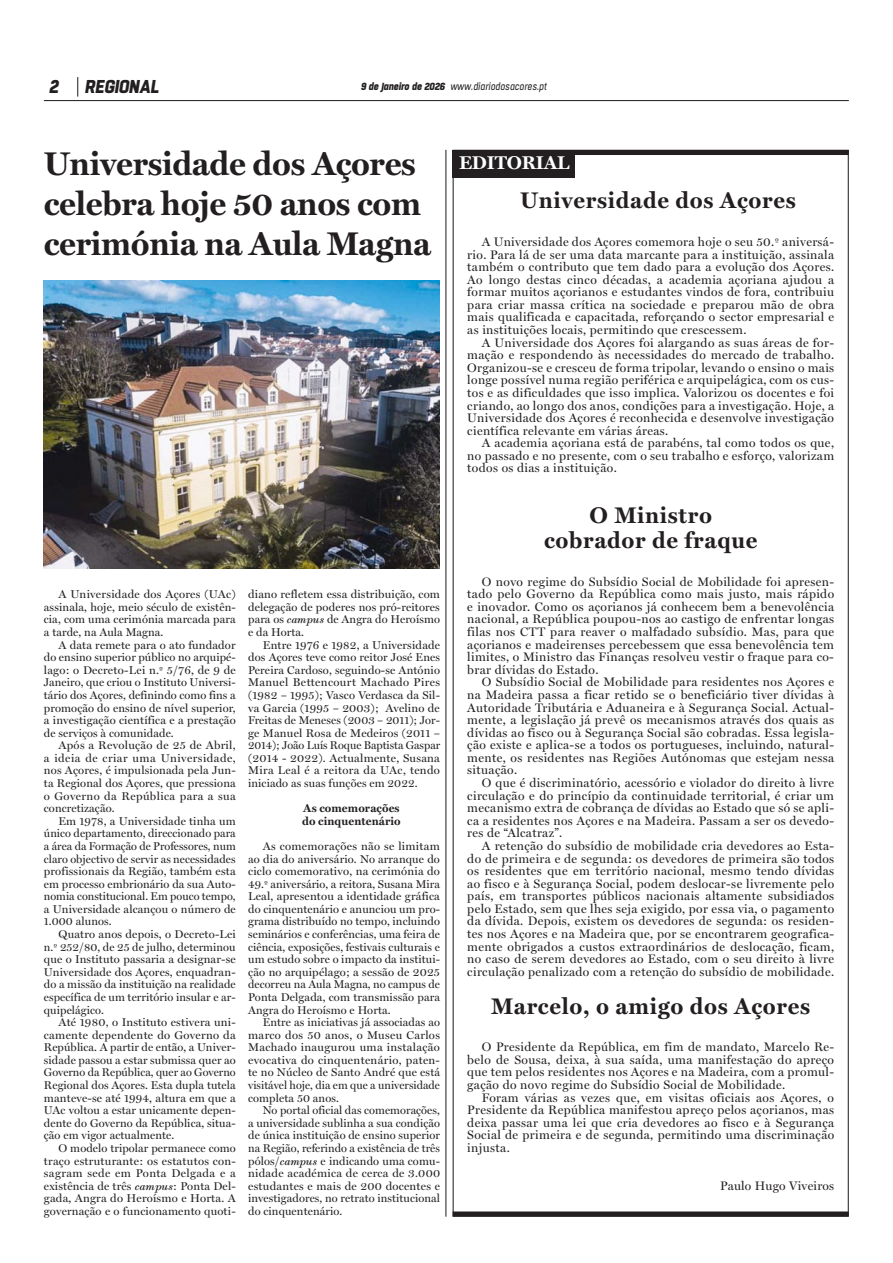
<style>
.page{position:relative;width:893px;height:1263px;background:#fff}
.page>*{position:absolute;margin:0;border:0;box-sizing:border-box;transform-origin:0 0}
.t1{font:700 33px/40.2px "Miller Text";letter-spacing:-.01em;color:#231f20}
.t2{font:700 22.65px/25.2px "Miller Text";letter-spacing:.03em;color:#231f20;text-align:center}
.t3{font:italic 800 18.6px "Boxed";letter-spacing:-.005em;color:#231f20;scale:.95 1}
.t4{font:700 18.6px "Miller Text";letter-spacing:-.01em;color:#fff}
.t5{font:12.45px/12.6px "Miller Display Roman";letter-spacing:.03em;color:#231f20;text-align:justify}
.t6{font:11.4px/12.6px "Miller Display Roman";letter-spacing:.01em;color:#231f20;text-align:justify}
.t7{font:700 11.4px/12.6px "Miller Text";letter-spacing:.01em;color:#231f20}
.t8{font:italic 10.35px "Boxed";letter-spacing:-.005em;color:#231f20;scale:.95 1}
.s1{font-weight:800}
.s2{font-family:"Miller text Italic"}
</style>
<div class="page">
<svg style="left:77px;top:77px;width:1px;height:20px"></svg>
<hr style="left:44px;top:100px;width:805px;height:1px;background:#231f20">
<hr style="left:445px;top:150px;width:1px;height:1067px;background:#231f20">
<div style="left:453px;top:150px;width:122px;height:28px;background:#231f20"></div>
<div style="left:453px;top:150px;width:396px;height:5px;background:#231f20"></div>
<div style="left:453px;top:1212px;width:396px;height:5px;background:#231f20"></div>
<img style="left:43px;top:280px;width:397px;height:289px">
<h3 class="t3" style="left:49px;top:76px;width:11px">2</h3>
<h3 class="t3" style="left:84px;top:76px;width:80px">REGIONAL</h3>
<p class="t8" style="left:361px;top:80px;width:197px"><span class="s1">9 de Janeiro de 2026</span> www.diariodosacores.pt</p>
<h1 class="t1" style="left:44px;top:146px;width:389px">Universidade dos Açores celebra hoje 50 anos com cerimónia na Aula Magna</h1>
<p class="t6" style="left:44px;top:589px;width:193px;text-indent:15px">A Universidade dos Açores (UAc) assinala, hoje, meio século de existên&shy;cia, com uma cerimónia marcada para a tarde, na Aula Magna.</p>
<p class="t6" style="left:44px;top:639px;width:193px;text-indent:15px">A data remete para o ato fundador do ensino superior público no arquipé&shy;lago: o Decreto-Lei n.º 5/76, de 9 de Janeiro, que criou o Instituto Universi&shy;tário dos Açores, definindo como fins a promoção do ensino de nível superior, a investigação científica e a prestação de serviços à comunidade.</p>
<p class="t6" style="left:44px;top:740px;width:193px;text-indent:15px">Após a Revolução de 25 de Abril, a ideia de criar uma Universidade, nos Açores, é impulsionada pela Jun&shy;ta Regional dos Açores, que pressiona o Governo da República para a sua concretização.</p>
<p class="t6" style="left:44px;top:816px;width:193px;text-indent:15px">Em 1978, a Universidade tinha um único departamento, direccionado para a área da Formação de Professores, num claro objectivo de servir as necessidades profissionais da Região, também esta em processo embrionário da sua Auto&shy;nomia constitucional. Em pouco tempo, a Universidade alcançou o número de 1.000 alunos.</p>
<p class="t6" style="left:44px;top:929px;width:193px;text-indent:15px">Quatro anos depois, o Decreto-Lei n.º 252/80, de 25 de julho, determinou que o Instituto passaria a designar-se Universidade dos Açores, enquadran&shy;do a missão da instituição na realidade específica de um território insular e ar&shy;quipelágico.</p>
<p class="t6" style="left:44px;top:1017px;width:193px;text-indent:15px">Até 1980, o Instituto estivera uni&shy;camente dependente do Governo da República. A partir de então, a Univer&shy;sidade passou a estar submissa quer ao Governo da República, quer ao Governo Regional dos Açores. Esta dupla tutela manteve-se até 1994, altura em que a UAc voltou a estar unicamente depen&shy;dente do Governo da República, situa&shy;ção em vigor actualmente.</p>
<p class="t6" style="left:44px;top:1143px;width:193px;text-indent:15px">O modelo tripolar permanece como traço estruturante: os estatutos con&shy;sagram sede em Ponta Delgada e a existência de três <span class="s2">campus</span>: Ponta Del&shy;gada, Angra do Heroísmo e Horta. A governação e o funcionamento quoti-</p>
<p class="t6" style="left:248px;top:589px;width:193px">diano refletem essa distribuição, com delegação de poderes nos pró-reitores para os <span class="s2">campus</span> de Angra do Heroísmo e da Horta.</p>
<p class="t6" style="left:248px;top:639px;width:193px;text-indent:15px">Entre 1976 e 1982, a Universidade dos Açores teve como reitor José Enes Pereira Cardoso, seguindo-se António Manuel Bettencourt Machado Pires (1982 – 1995); Vasco Verdasca da Sil&shy;va Garcia (1995 – 2003); Avelino de Freitas de Meneses (2003 – 2011); Jor&shy;ge Manuel Rosa de Medeiros (2011 – 2014); João Luís Roque Baptista Gaspar (2014 - 2022). Actualmente, Susana Mira Leal é a reitora da UAc, tendo iniciado as suas funções em 2022.</p>
<p class="t7" style="left:302px;top:803px;width:100px">As comemorações do cinquentenário</p>
<p class="t6" style="left:248px;top:841px;width:193px;text-indent:15px">As comemorações não se limitam ao dia do aniversário. No arranque do ciclo comemorativo, na cerimónia do 49.º aniversário, a reitora, Susana Mira Leal, apresentou a identidade gráfica do cinquentenário e anunciou um pro&shy;grama distribuído no tempo, incluindo seminários e conferências, uma feira de ciência, exposições, festivais culturais e um estudo sobre o impacto da institui&shy;ção no arquipélago; a sessão de 2025 decorreu na Aula Magna, no campus de Ponta Delgada, com transmissão para Angra do Heroísmo e Horta.</p>
<p class="t6" style="left:248px;top:1017px;width:193px;text-indent:15px">Entre as iniciativas já associadas ao marco dos 50 anos, o Museu Carlos Machado inaugurou uma instalação evocativa do cinquentenário, paten&shy;te no Núcleo de Santo André que está visitável hoje, dia em que a universidade completa 50 anos.</p>
<p class="t6" style="left:248px;top:1105px;width:193px;text-indent:15px">No portal oficial das comemorações, a universidade sublinha a sua condição de única instituição de ensino superior na Região, referindo a existência de três pólos/<span class="s2">campus</span> e indicando uma comu&shy;nidade académica de cerca de 3.000 estudantes e mais de 200 docentes e investigadores, no retrato institucional do cinquentenário.</p>
<h3 class="t4" style="left:459px;top:154px;width:112px">EDITORIAL</h3>
<h2 class="t2" style="left:520px;top:190px;width:277px">Universidade dos Açores</h2>
<p class="t5" style="left:467px;top:236px;width:368px;text-indent:15px">A Universidade dos Açores comemora hoje o seu 50.º aniversá&shy;rio. Para lá de ser uma data marcante para a instituição, assinala também o contributo que tem dado para a evolução dos Açores.<br>Ao longo destas cinco décadas, a academia açoriana ajudou a formar muitos açorianos e estudantes vindos de fora, contribuiu para criar massa crítica na sociedade e preparou mão de obra mais qualificada e capacitada, reforçando o sector empresarial e as instituições locais, permitindo que crescessem.</p>
<p class="t5" style="left:467px;top:337px;width:368px;text-indent:15px">A Universidade dos Açores foi alargando as suas áreas de for&shy;mação e respondendo às necessidades do mercado de trabalho.<br>Organizou-se e cresceu de forma tripolar, levando o ensino o mais longe possível numa região periférica e arquipelágica, com os cus&shy;tos e as dificuldades que isso implica. Valorizou os docentes e foi criando, ao longo dos anos, condições para a investigação. Hoje, a Universidade dos Açores é reconhecida e desenvolve investigação científica relevante em várias áreas.</p>
<p class="t5" style="left:467px;top:438px;width:368px;text-indent:15px">A academia açoriana está de parabéns, tal como todos os que, no passado e no presente, com o seu trabalho e esforço, valorizam todos os dias a instituição.</p>
<h2 class="t2" style="left:544px;top:504px;width:215px">O Ministro cobrador de fraque</h2>
<p class="t5" style="left:467px;top:576px;width:368px;text-indent:15px">O novo regime do Subsídio Social de Mobilidade foi apresen&shy;tado pelo Governo da República como mais justo, mais rápido e inovador. Como os açorianos já conhecem bem a benevolência nacional, a República poupou-nos ao castigo de enfrentar longas filas nos CTT para reaver o malfadado subsídio. Mas, para que açorianos e madeirenses percebessem que essa benevolência tem limites, o Ministro das Finanças resolveu vestir o fraque para co&shy;brar dívidas do Estado.</p>
<p class="t5" style="left:467px;top:677px;width:368px;text-indent:15px">O Subsídio Social de Mobilidade para residentes nos Açores e na Madeira passa a ficar retido se o beneficiário tiver dívidas à Autoridade Tributária e Aduaneira e à Segurança Social. Actual&shy;mente, a legislação já prevê os mecanismos através dos quais as dívidas ao fisco ou à Segurança Social são cobradas. Essa legisla&shy;ção existe e aplica-se a todos os portugueses, incluindo, natural&shy;mente, os residentes nas Regiões Autónomas que estejam nessa situação.</p>
<p class="t5" style="left:467px;top:778px;width:368px;text-indent:15px">O que é discriminatório, acessório e violador do direito à livre circulação e do princípio da continuidade territorial, é criar um mecanismo extra de cobrança de dívidas ao Estado que só se apli&shy;ca a residentes nos Açores e na Madeira. Passam a ser os devedo&shy;res de “Alcatraz”.</p>
<p class="t5" style="left:467px;top:840px;width:368px;text-indent:15px">A retenção do subsídio de mobilidade cria devedores ao Esta&shy;do de primeira e de segunda: os devedores de primeira são todos os residentes que em território nacional, mesmo tendo dívidas ao fisco e à Segurança Social, podem deslocar-se livremente pelo país, em transportes públicos nacionais altamente subsidiados pelo Estado, sem que lhes seja exigido, por essa via, o pagamento da dívida. Depois, existem os devedores de segunda: os residen&shy;tes nos Açores e na Madeira que, por se encontrarem geografica&shy;mente obrigados a custos extraordinários de deslocação, ficam, no caso de serem devedores ao Estado, com o seu direito à livre circulação penalizado com a retenção do subsídio de mobilidade.</p>
<h2 class="t2" style="left:491px;top:995px;width:321px">Marcelo, o amigo dos Açores</h2>
<p class="t5" style="left:467px;top:1042px;width:368px;text-indent:15px">O Presidente da República, em fim de mandato, Marcelo Re&shy;belo de Sousa, deixa, à sua saída, uma manifestação do apreço que tem pelos residentes nos Açores e na Madeira, com a promul&shy;gação do novo regime do Subsídio Social de Mobilidade.</p>
<p class="t5" style="left:467px;top:1092px;width:368px;text-indent:15px">Foram várias as vezes que, em visitas oficiais aos Açores, o Presidente da República manifestou apreço pelos açorianos, mas deixa passar uma lei que cria devedores ao fisco e à Segurança Social de primeira e de segunda, permitindo uma discriminação injusta.</p>
<p class="t5" style="left:720px;top:1180px;width:115px">Paulo Hugo Viveiros</p>
</div>
